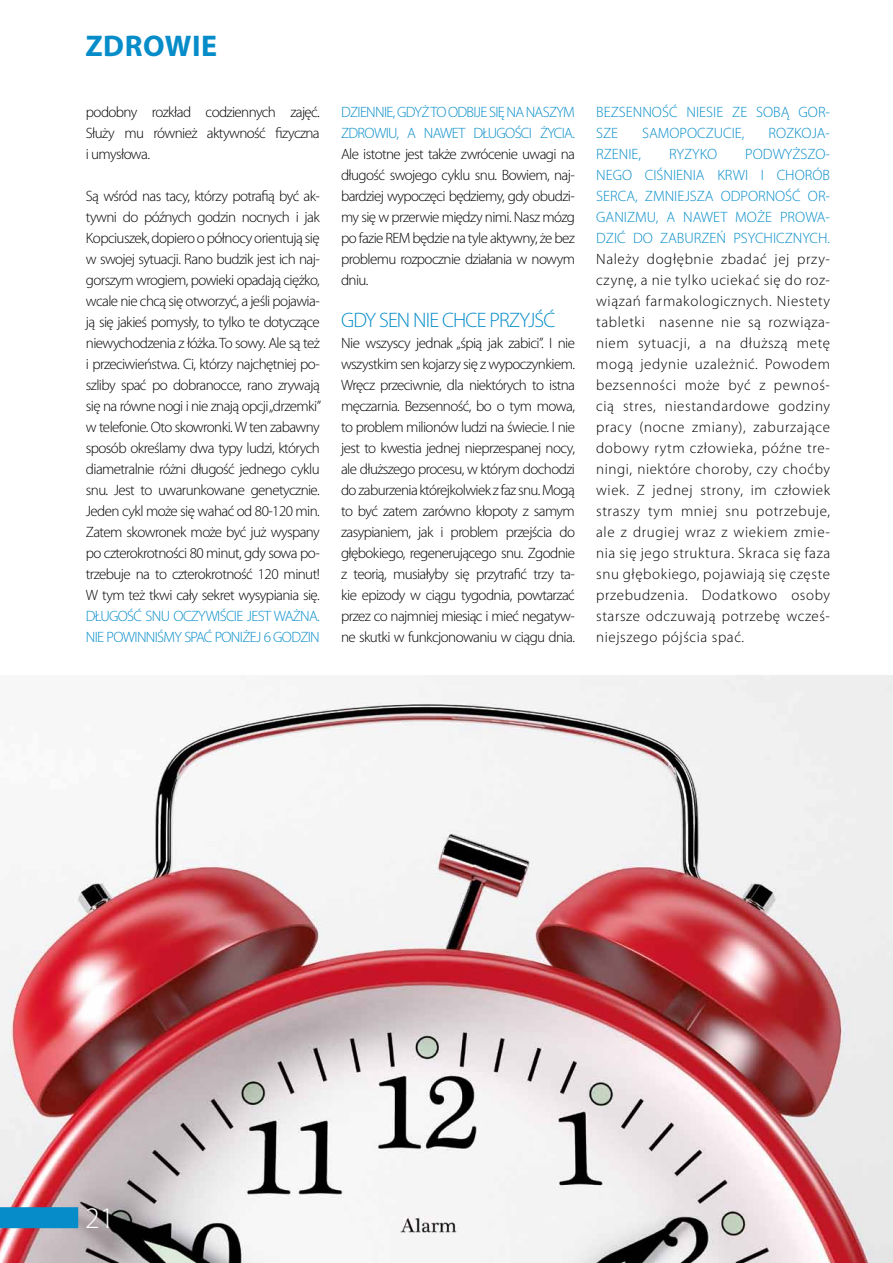
<style>
.page{position:relative;width:893px;height:1263px;background:#fff}
.page>*{position:absolute;margin:0;border:0;box-sizing:border-box;transform-origin:0 0}
.t1{font:700 30px "Myriad Pro";letter-spacing:.02em;color:#068cc9}
.t2{font:300 30px "Myriad Pro";color:#fff}
.t3{font:300 21px "Myriad Pro";letter-spacing:-.04em;color:#068cc9}
.t4{font:300 15px/21px "Myriad Pro";letter-spacing:-.04em;color:#000;text-align:justify}
.t5{font:300 15px/21px "Myriad Pro";letter-spacing:-.035em;color:#068cc9}
.t6{font:300 15px/21px "Myriad Pro";color:#068cc9}
</style>
<div class="page">
<img style="left:0;top:676px;width:893px;height:587px">
<div style="left:0;top:1207px;width:78px;height:21px;background:#068cc9"></div>
<h1 class="t1" style="left:85px;top:27px;width:133px">ZDROWIE</h1>
<p class="t4" style="left:86px;top:102px;width:235px">podobny rozkład codziennych zajęć.<br>Służy mu również aktywność fizyczna i umysłowa.</p>
<p class="t4" style="left:86px;top:186px;width:237px">Są wśród nas tacy, którzy potrafią być ak&shy;tywni do późnych godzin nocnych i jak Kopciuszek, dopiero o północy orientują się w swojej sytuacji. Rano budzik jest ich naj&shy;gorszym wrogiem, powieki opadają ciężko, wcale nie chcą się otworzyć, a jeśli pojawia&shy;ją się jakieś pomysły, to tylko te dotyczące niewychodzenia z łóżka. To sowy. Ale są też i przeciwieństwa. Ci, którzy najchętniej po&shy;szliby spać po dobranocce, rano zrywają się na równe nogi i nie znają opcji „drzemki” w telefonie. Oto skowronki. W ten zabawny sposób określamy dwa typy ludzi, których diametralnie różni długość jednego cyklu snu. Jest to uwarunkowane genetycznie.<br>Jeden cykl może się wahać od 80-120 min.<br>Zatem skowronek może być już wyspany po czterokrotności 80 minut, gdy sowa po&shy;trzebuje na to czterokrotność 120 minut!<br>W tym też tkwi cały sekret wysypiania się.</p>
<p class="t5" style="left:86px;top:606px;width:235px">DŁUGOŚĆ SNU OCZYWIŚCIE JEST WAŻNA.<br>NIE POWINNIŚMY SPAĆ PONIŻEJ 6 GODZIN</p>
<p class="t5" style="left:341px;top:102px;width:235px">DZIENNIE, GDYŻ TO ODBIJE SIĘ NA NASZYM<br>ZDROWIU, A NAWET DŁUGOŚCI ŻYCIA.</p>
<p class="t4" style="left:341px;top:144px;width:235px">Ale istotne jest także zwrócenie uwagi na długość swojego cyklu snu. Bowiem, naj&shy;bardziej wypoczęci będziemy, gdy obudzi&shy;my się w przerwie między nimi. Nasz mózg po fazie REM będzie na tyle aktywny, że bez problemu rozpocznie działania w nowym dniu.</p>
<h2 class="t3" style="left:341px;top:308px;width:216px">GDY SEN NIE CHCE PRZYJŚĆ</h2>
<p class="t4" style="left:341px;top:333px;width:235px">Nie wszyscy jednak „śpią jak zabici”. I nie wszystkim sen kojarzy się z wypoczynkiem.<br>Wręcz przeciwnie, dla niektórych to istna męczarnia. Bezsenność, bo o tym mowa, to problem milionów ludzi na świecie. I nie jest to kwestia jednej nieprzespanej nocy, ale dłuższego procesu, w którym dochodzi do zaburzenia którejkolwiek z faz snu. Mogą to być zatem zarówno kłopoty z samym zasypianiem, jak i problem przejścia do głębokiego, regenerującego snu. Zgodnie z teorią, musiałyby się przytrafić trzy ta&shy;kie epizody w ciągu tygodnia, powtarzać przez co najmniej miesiąc i mieć negatyw&shy;ne skutki w funkcjonowaniu w ciągu dnia.</p>
<p class="t6" style="left:596px;top:102px;width:235px">BEZSENNOŚĆ NIESIE ZE SOBĄ GOR-<br>SZE</p>
<p class="t6" style="left:642px;top:123px;width:104px">SAMOPOCZUCIE,</p>
<p class="t6" style="left:768px;top:123px;width:63px">ROZKOJA-</p>
<p class="t5" style="left:596px;top:144px;width:235px;text-align:justify;text-indent:149px">PODWYŻSZO-NEGO CIŚNIENIA KRWI I CHORÓB SERCA, ZMNIEJSZA ODPORNOŚĆ OR-GANIZMU, A NAWET MOŻE PROWA-DZIĆ DO ZABURZEŃ PSYCHICZNYCH.</p>
<p class="t4" style="left:596px;top:249px;width:235px">Należy dogłębnie zbadać jej przy&shy;czynę, a nie tylko uciekać się do roz&shy;wiązań farmakologicznych. Niestety tabletki nasenne nie są rozwiąza&shy;niem sytuacji, a na dłuższą metę mogą jedynie uzależnić. Powodem bezsenności może być z pewnoś&shy;cią stres, niestandardowe godziny pracy (nocne zmiany), zaburzające dobowy rytm człowieka, późne tre&shy;ningi, niektóre choroby, czy choćby wiek. Z jednej strony, im człowiek straszy tym mniej snu potrzebuje, ale z drugiej wraz z wiekiem zmie&shy;nia się jego struktura. Skraca się faza snu głębokiego, pojawiają się częste przebudzenia. Dodatkowo osoby starsze odczuwają potrzebę wcześ&shy;niejszego pójścia spać.</p>
<p class="t5" style="left:596px;top:144px;width:46px">RZENIE,</p>
<p class="t5" style="left:669px;top:144px;width:50px">RYZYKO</p>
<h1 class="t2" style="left:85px;top:1201px;width:31px">21</h1>
</div>
